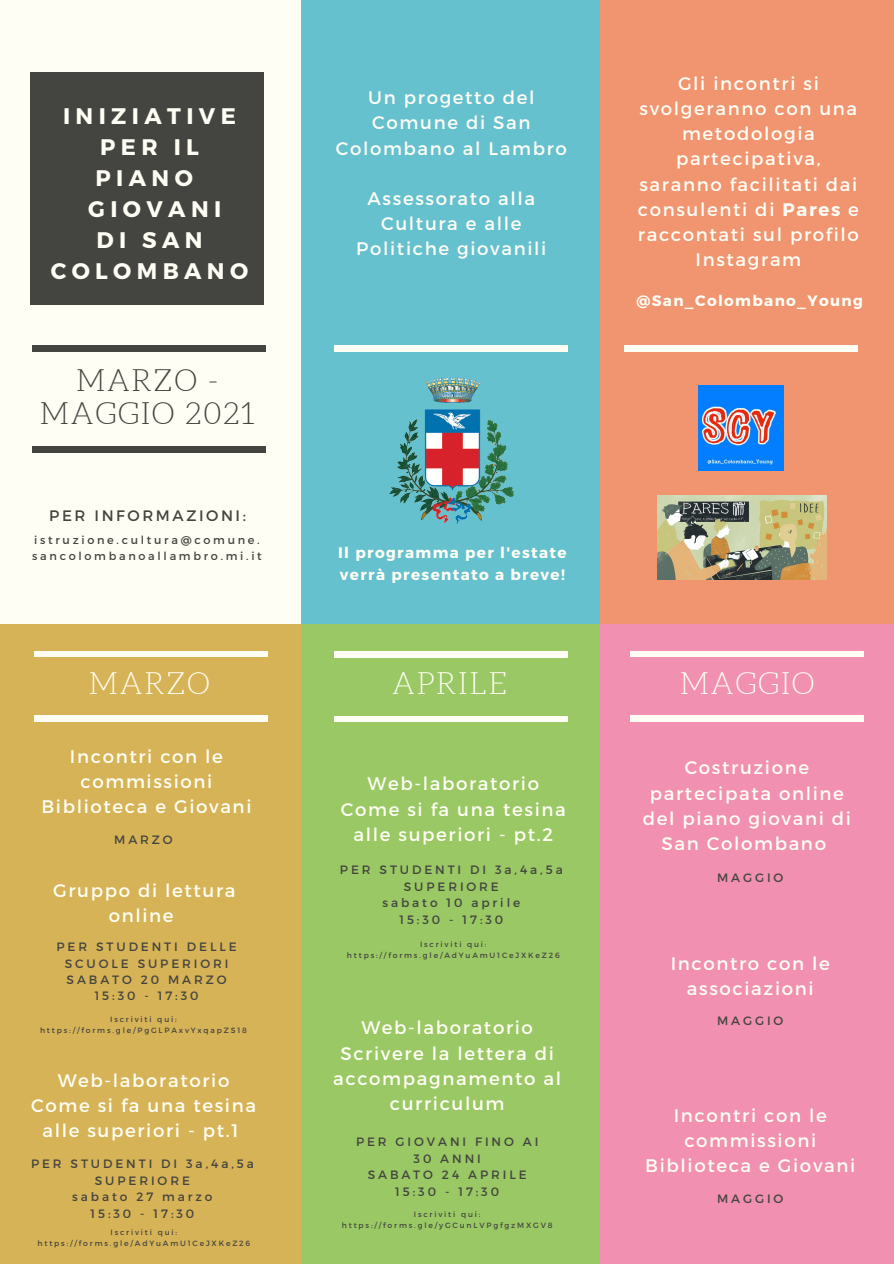
<style>
.page{position:relative;width:894px;height:1264px;background:#fff}
.page>*{position:absolute;margin:0;border:0;box-sizing:border-box;transform-origin:0 0}
.t1{font:300 30.3px "Aleo";letter-spacing:.05em;color:#fffef5}
.t2{font:300 30.3px/32.8px "Aleo";letter-spacing:.05em;color:#444440;text-align:center}
.t3{font:700 22.5px/30.9px "Montserrat";letter-spacing:.24em;color:#fffef5;text-align:center}
.t4{font:18.15px/25.2px "Montserrat";letter-spacing:.09em;color:#fffef5;text-align:center}
.t5{font:700 15.15px/21.5px "Montserrat";letter-spacing:.09em;color:#fffef5}
.t6{font:15.15px "Montserrat";letter-spacing:.17em;color:#444440}
.t7{font:12.15px/16.5px "Montserrat";letter-spacing:.24em;color:#444440;text-align:center}
.t8{font:11.25px/15.9px "Montserrat";letter-spacing:.24em;color:#444440}
.t9{font:7.65px/10.8px "Montserrat";letter-spacing:.24em;color:#444440;text-align:center}
.s1{font-weight:700}
</style>
<div class="page">
<div style="left:0;top:0;width:298px;height:641px;background:#fffef5"></div>
<div style="left:301px;top:0;width:304px;height:642px;background:#66c1cf"></div>
<div style="left:600px;top:0;width:293px;height:641px;background:#f19470"></div>
<div style="left:0;top:624px;width:308px;height:639px;background:#d6b356"></div>
<div style="left:301px;top:624px;width:304px;height:639px;background:#99c864"></div>
<div style="left:600px;top:624px;width:293px;height:639px;background:#f190b0"></div>
<div style="left:31px;top:72px;width:233px;height:232px;background:#444440"></div>
<div style="left:334px;top:652px;width:233px;height:5px;background:#fffef5"></div>
<div style="left:334px;top:716px;width:233px;height:6px;background:#fffef5"></div>
<div style="left:629px;top:651px;width:234px;height:6px;background:#fffef5"></div>
<div style="left:629px;top:715px;width:234px;height:6px;background:#fffef5"></div>
<div style="left:34px;top:715px;width:234px;height:6px;background:#fffef5"></div>
<div style="left:34px;top:651px;width:234px;height:6px;background:#fffef5"></div>
<div style="left:32px;top:345px;width:233px;height:6px;background:#444440"></div>
<div style="left:32px;top:446px;width:233px;height:6px;background:#444440"></div>
<img style="left:389px;top:377px;width:124px;height:147px">
<img style="left:698px;top:386px;width:85px;height:84px">
<img style="left:657px;top:495px;width:168px;height:85px">
<div style="left:624px;top:345px;width:233px;height:6px;background:#fffef5"></div>
<div style="left:334px;top:345px;width:233px;height:6px;background:#fffef5"></div>
<p class="t3" style="left:63px;top:99px;width:174px">INIZIATIVE<br>PER IL<br>PIANO<br>GIOVANI</p>
<p class="t3" style="left:51px;top:223px;width:199px">DI SAN<br>COLOMBANO</p>
<p class="t2" style="left:40px;top:364px;width:216px">MARZO -<br>MAGGIO 2021</p>
<p class="t6" style="left:49px;top:506px;width:198px">PER INFORMAZIONI:</p>
<p class="t8" style="left:32px;top:531px;width:231px">istruzione.cultura@comune. sancolombanoallambro.mi.it</p>
<p class="t4" style="left:335px;top:84px;width:233px">Un progetto del<br>Comune di San<br>Colombano al Lambro</p>
<p class="t4" style="left:356px;top:185px;width:191px">Assessorato alla<br>Cultura e alle<br>Politiche giovanili</p>
<p class="t4" style="left:637px;top:70px;width:223px">Gli incontri si svolgeranno con una metodologia partecipativa, saranno facilitati dai consulenti di <span class="s1">Pares</span> e raccontati sul profilo<br>Instagram</p>
<p class="t5" style="left:636px;top:289px;width:228px">@San_Colombano_Young</p>
<p class="t5" style="left:338px;top:541px;width:230px">Il programma per l'estate verrà presentato a breve!</p>
<p class="t1" style="left:89px;top:666px;width:123px">MARZO</p>
<p class="t1" style="left:392px;top:666px;width:117px">APRILE</p>
<p class="t1" style="left:679px;top:666px;width:136px">MAGGIO</p>
<p class="t4" style="left:41px;top:743px;width:211px">Incontri con le commissioni<br>Biblioteca e Giovani</p>
<p class="t7" style="left:114px;top:830px;width:60px">MARZO</p>
<p class="t4" style="left:53px;top:877px;width:184px">Gruppo di lettura online</p>
<p class="t7" style="left:56px;top:937px;width:182px">PER STUDENTI DELLE<br>SCUOLE SUPERIORI</p>
<p class="t7" style="left:67px;top:970px;width:161px">SABATO 20 MARZO</p>
<p class="t7" style="left:95px;top:987px;width:105px">15:30 - 17:30</p>
<p class="t9" style="left:40px;top:1013px;width:208px">Iscriviti qui: https://forms.gle/PgGLPAxvYxqapZS18</p>
<p class="t4" style="left:58px;top:1067px;width:173px">Web-laboratorio</p>
<p class="t4" style="left:31px;top:1092px;width:226px">Come si fa una tesina alle superiori - pt.1</p>
<p class="t7" style="left:31px;top:1154px;width:224px">PER STUDENTI DI 3a,4a,5a<br>SUPERIORE</p>
<p class="t7" style="left:72px;top:1187px;width:142px">sabato 27 marzo</p>
<p class="t7" style="left:90px;top:1204px;width:105px">15:30 - 17:30</p>
<p class="t9" style="left:37px;top:1226px;width:214px">Iscriviti qui: https://forms.gle/AdYuAmU1CeJXKeZ26</p>
<p class="t4" style="left:367px;top:770px;width:173px">Web-laboratorio</p>
<p class="t4" style="left:341px;top:795px;width:226px">Come si fa una tesina alle superiori - pt.2</p>
<p class="t7" style="left:340px;top:861px;width:224px">PER STUDENTI DI 3a,4a,5a</p>
<p class="t7" style="left:403px;top:877px;width:97px">SUPERIORE</p>
<p class="t7" style="left:382px;top:893px;width:139px">sabato 10 aprile</p>
<p class="t7" style="left:399px;top:910px;width:105px">15:30 - 17:30</p>
<p class="t9" style="left:347px;top:938px;width:214px">Iscriviti qui: https://forms.gle/AdYuAmU1CeJXKeZ26</p>
<p class="t4" style="left:361px;top:1014px;width:173px">Web-laboratorio</p>
<p class="t4" style="left:333px;top:1039px;width:229px">Scrivere la lettera di accompagnamento al curriculum</p>
<p class="t7" style="left:356px;top:1133px;width:184px">PER GIOVANI FINO AI</p>
<p class="t7" style="left:413px;top:1149px;width:69px">30 ANNI</p>
<p class="t7" style="left:367px;top:1165px;width:160px">SABATO 24 APRILE</p>
<p class="t7" style="left:395px;top:1182px;width:105px">15:30 - 17:30</p>
<p class="t9" style="left:342px;top:1208px;width:212px">Iscriviti qui: https://forms.gle/yGCunLVPgfgzMXGV8</p>
<p class="t4" style="left:642px;top:754px;width:210px">Costruzione partecipata online del piano giovani di<br>San Colombano</p>
<p class="t7" style="left:717px;top:868px;width:68px">MAGGIO</p>
<p class="t4" style="left:670px;top:950px;width:161px">Incontro con le associazioni</p>
<p class="t7" style="left:717px;top:1011px;width:68px">MAGGIO</p>
<p class="t4" style="left:645px;top:1101px;width:211px">Incontri con le commissioni<br>Biblioteca e Giovani</p>
<p class="t7" style="left:717px;top:1189px;width:68px">MAGGIO</p>
</div>
